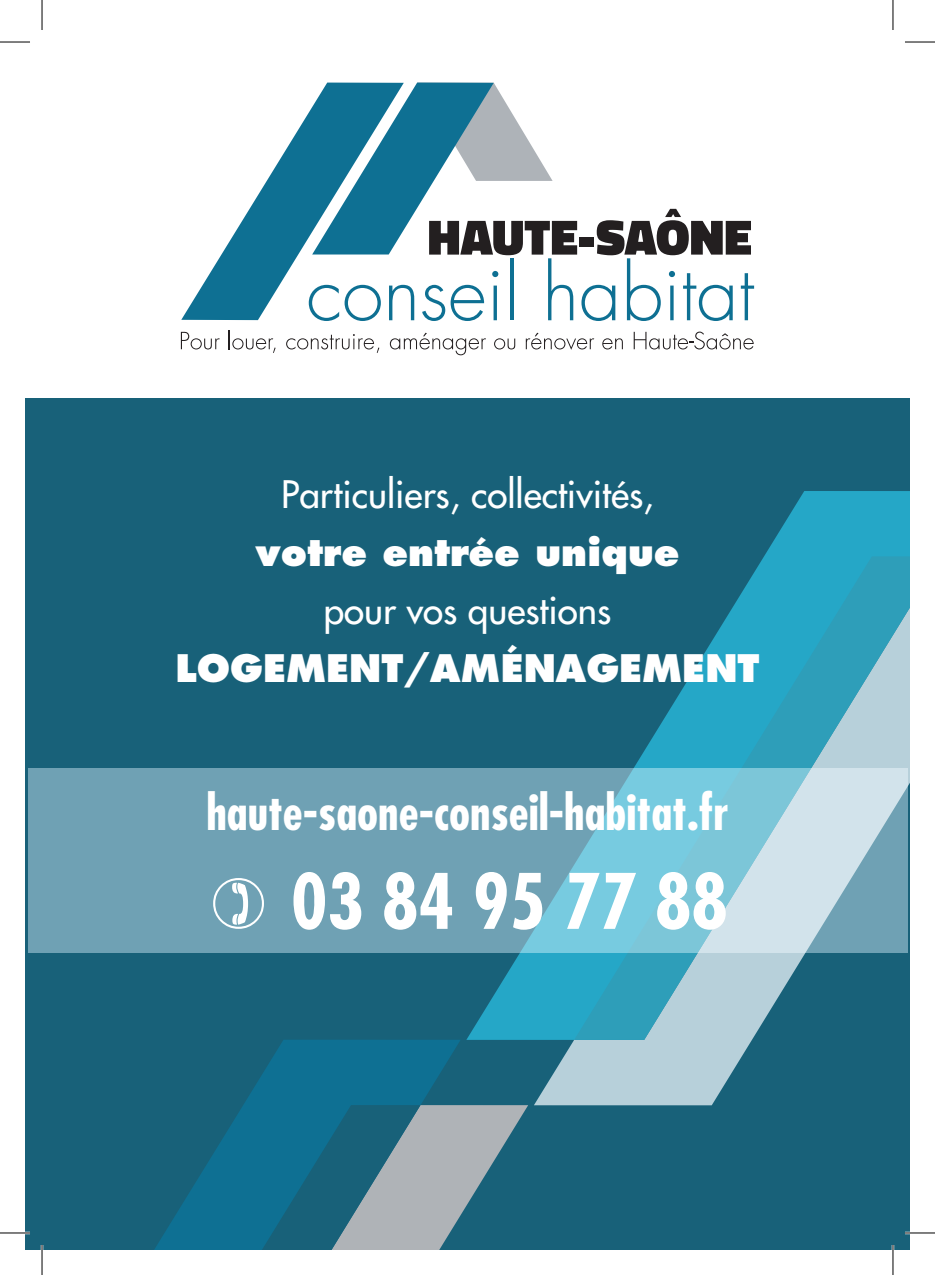
<style>
.page{position:relative;width:935px;height:1275px;background:#fff}
.page>*{position:absolute;margin:0;border:0;box-sizing:border-box;transform-origin:0 0}
.t1{font:700 condensed 74.2px "Futura";color:#fff}
.t2{font:700 condensed 48.2px "Futura";color:#fff}
.t3{font:37px "Futura";color:#fff}
.t4{font:800 37px "Futura";color:#fff}
</style>
<div class="page">
<div style="left:25px;top:398px;width:884px;height:852px;background:#186179"></div>
<svg style="left:181px;top:112px;width:128px;height:208px"></svg>
<svg style="left:181px;top:332px;width:39px;height:17px"></svg>
<svg style="left:229px;top:330px;width:46px;height:23px"></svg>
<svg style="left:286px;top:334px;width:93px;height:19px"></svg>
<svg style="left:390px;top:333px;width:96px;height:22px"></svg>
<svg style="left:494px;top:338px;width:21px;height:11px"></svg>
<svg style="left:525px;top:333px;width:69px;height:17px"></svg>
<svg style="left:602px;top:338px;width:20px;height:11px"></svg>
<svg style="left:633px;top:331px;width:120px;height:18px"></svg>
<svg style="left:309px;top:83px;width:445px;height:238px"></svg>
<svg style="left:154px;top:1040px;width:306px;height:210px;fill:#0e7093"></svg>
<svg style="left:262px;top:1105px;width:266px;height:145px"></svg>
<svg style="left:466px;top:491px;width:443px;height:549px"></svg>
<svg style="left:534px;top:556px;width:218px;height:549px"></svg>
<svg style="left:574px;top:556px;width:335px;height:484px"></svg>
<svg style="left:28px;top:768px;width:878px;height:184px;background:#7db1c3"></svg>
<hr style="left:0;top:1231px;width:30px;height:3px;background:#fff">
<hr style="left:904px;top:1231px;width:30px;height:3px;background:#fff">
<hr style="left:41px;top:1245px;width:2px;height:30px;background:#fff">
<hr style="left:891px;top:1245px;width:3px;height:30px;background:#fff">
<hr style="left:0;top:42px;width:30px;height:1px;background:#000">
<hr style="left:904px;top:42px;width:30px;height:1px;background:#000">
<hr style="left:0;top:1232px;width:30px;height:1px;background:#000">
<hr style="left:904px;top:1232px;width:30px;height:1px;background:#000">
<hr style="left:42px;top:0;width:1px;height:30px;background:#000">
<hr style="left:42px;top:1245px;width:1px;height:30px;background:#000">
<hr style="left:892px;top:0;width:1px;height:30px;background:#000">
<hr style="left:892px;top:1245px;width:1px;height:30px;background:#000">
<div style="left:213px;top:877px;width:51px;height:52px;background:#6fa1b4"></div>
<p class="t3" style="left:281px;top:471px;width:374px">Particuliers, collectivités,</p>
<p class="t4" style="left:255px;top:528px;width:425px">votre entrée unique</p>
<p class="t3" style="left:323px;top:587px;width:289px">pour vos questions</p>
<p class="t4" style="left:175px;top:644px;width:585px">LOGEMENT/AMÉNAGEMENT</p>
<h2 class="t2" style="left:206px;top:782px;width:523px">haute-saone-conseil-habitat.fr</h2>
<h1 class="t1" style="left:291px;top:855px;width:438px">03 84 95 77 88</h1>
</div>
